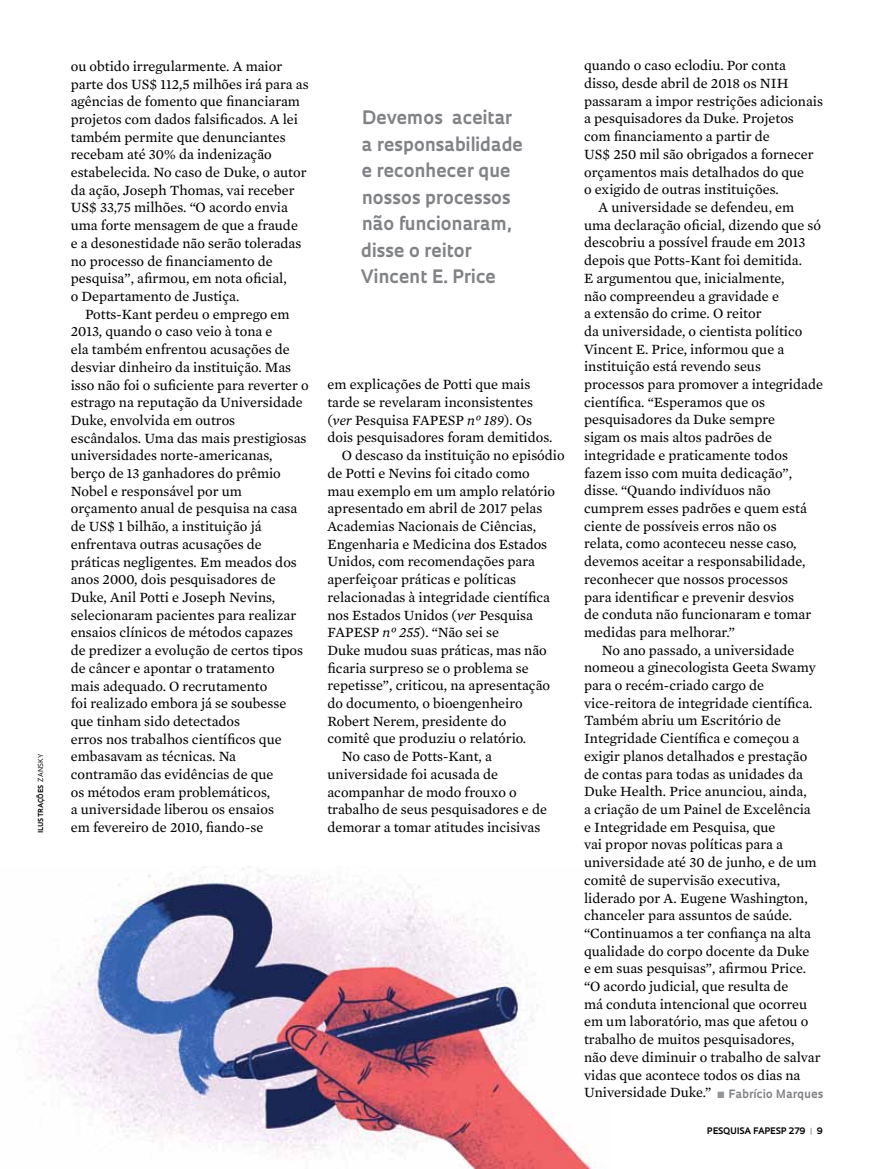
<style>
.page{position:relative;width:885px;height:1169px;background:#fff}
.page>*{position:absolute;margin:0;border:0;box-sizing:border-box;transform-origin:0 0}
.t1{font:700 18px/26.5px "Oculum";color:#808285}
.t2{font:14.4px/17.7px "Mercury Text G2";color:#000}
.t3{font:700 8.7px "Oculum";letter-spacing:.005em;color:#000}
.t4{font:700 6.75px "Oculum";letter-spacing:.01em;color:#000}
.s1{font-weight:400}
.s2{font-style:italic}
.s3{color:#939598}
.s4{font-family:"Oculum";font-weight:700;font-size:11.25px;color:#808285}
</style>
<div class="page">
<img style="left:34px;top:866px;width:558px;height:302px">
<p class="t4" style="left:36px;top:832px;width:80px;rotate:-90deg">ilustrações <span class="s1">zansky</span></p>
<p class="t2" style="left:71px;top:56px;width:239px">ou obtido irregularmente. A maior parte dos US$ 112,5 milhões irá para as agências de fomento que financiaram projetos com dados falsificados. A lei também permite que denunciantes recebam até 30% da indenização estabelecida. No caso de Duke, o autor da ação, Joseph Thomas, vai receber US$ 33,75 milhões. “O acordo envia uma forte mensagem de que a fraude<br>e a desonestidade não serão toleradas no processo de financiamento de pesquisa”, afirmou, em nota oficial,<br>o Departamento de Justiça.</p>
<p class="t2" style="left:71px;top:304px;width:239px;text-indent:14px">Potts-Kant perdeu o emprego em 2013, quando o caso veio à tona e<br>ela também enfrentou acusações de desviar dinheiro da instituição. Mas isso não foi o suficiente para reverter o estrago na reputação da Universidade Duke, envolvida em outros escândalos. Uma das mais prestigiosas universidades norte-americanas, berço de 13 ganhadores do prêmio Nobel e responsável por um orçamento anual de pesquisa na casa de US$ 1 bilhão, a instituição já enfrentava outras acusações de práticas negligentes. Em meados dos anos 2000, dois pesquisadores de Duke, Anil Potti e Joseph Nevins, selecionaram pacientes para realizar ensaios clínicos de métodos capazes de predizer a evolução de certos tipos de câncer e apontar o tratamento<br>mais adequado. O recrutamento<br>foi realizado embora já se soubesse que tinham sido detectados<br>erros nos trabalhos científicos que embasavam as técnicas. Na<br>contramão das evidências de que<br>os métodos eram problemáticos,<br>a universidade liberou os ensaios<br>em fevereiro de 2010, fiando-se</p>
<p class="t1" style="left:361px;top:103px;width:164px">Devemos aceitar a responsabilidade e reconhecer que nossos processos não funcionaram, disse o reitor<br>Vincent E. Price</p>
<p class="t2" style="left:327px;top:375px;width:204px">em explicações de Potti que mais</p>
<p class="t2" style="left:327px;top:393px;width:207px">tarde se revelaram inconsistentes</p>
<p class="t2" style="left:327px;top:410px;width:206px">(<span class="s2">ver</span> Pesquisa FAPESP <span class="s2">nº 189</span>). Os</p>
<p class="t2" style="left:327px;top:428px;width:227px">dois pesquisadores foram demitidos.</p>
<p class="t2" style="left:342px;top:446px;width:224px">O descaso da instituição no episódio</p>
<p class="t2" style="left:327px;top:463px;width:204px">de Potti e Nevins foi citado como</p>
<p class="t2" style="left:327px;top:481px;width:229px">mau exemplo em um amplo relatório</p>
<p class="t2" style="left:327px;top:499px;width:216px">apresentado em abril de 2017 pelas</p>
<p class="t2" style="left:327px;top:516px;width:210px">Academias Nacionais de Ciências,</p>
<p class="t2" style="left:327px;top:534px;width:221px">Engenharia e Medicina dos Estados</p>
<p class="t2" style="left:327px;top:552px;width:209px">Unidos, com recomendações para</p>
<p class="t2" style="left:327px;top:569px;width:190px">aperfeiçoar práticas e políticas</p>
<p class="t2" style="left:327px;top:587px;width:224px">relacionadas à integridade científica</p>
<p class="t2" style="left:327px;top:605px;width:207px">nos Estados Unidos (<span class="s2">ver</span> Pesquisa</p>
<p class="t2" style="left:327px;top:623px;width:173px">FAPESP <span class="s2">nº 255</span>). “Não sei se</p>
<p class="t2" style="left:327px;top:640px;width:221px">Duke mudou suas práticas, mas não</p>
<p class="t2" style="left:327px;top:658px;width:203px">ficaria surpreso se o problema se</p>
<p class="t2" style="left:327px;top:676px;width:224px">repetisse”, criticou, na apresentação</p>
<p class="t2" style="left:327px;top:693px;width:197px">do documento, o bioengenheiro</p>
<p class="t2" style="left:327px;top:711px;width:180px">Robert Nerem, presidente do</p>
<p class="t2" style="left:327px;top:729px;width:200px">comitê que produziu o relatório.</p>
<p class="t2" style="left:342px;top:746px;width:152px">No caso de Potts-Kant, a</p>
<p class="t2" style="left:327px;top:764px;width:172px">universidade foi acusada de</p>
<p class="t2" style="left:327px;top:782px;width:191px">acompanhar de modo frouxo o</p>
<p class="t2" style="left:327px;top:800px;width:221px">trabalho de seus pesquisadores e de</p>
<p class="t2" style="left:327px;top:817px;width:214px">demorar a tomar atitudes incisivas</p>
<p class="t2" style="left:584px;top:56px;width:203px">quando o caso eclodiu. Por conta</p>
<p class="t2" style="left:584px;top:74px;width:206px">disso, desde abril de 2018 os NIH</p>
<p class="t2" style="left:584px;top:91px;width:240px">passaram a impor restrições adicionais</p>
<p class="t2" style="left:584px;top:109px;width:211px">a pesquisadores da Duke. Projetos</p>
<p class="t2" style="left:584px;top:127px;width:187px">com financiamento a partir de</p>
<p class="t2" style="left:584px;top:144px;width:231px">US$ 250 mil são obrigados a fornecer</p>
<p class="t2" style="left:584px;top:162px;width:222px">orçamentos mais detalhados do que</p>
<p class="t2" style="left:584px;top:180px;width:196px">o exigido de outras instituições.</p>
<p class="t2" style="left:599px;top:198px;width:197px">A universidade se defendeu, em</p>
<p class="t2" style="left:584px;top:215px;width:238px">uma declaração oficial, dizendo que só</p>
<p class="t2" style="left:584px;top:233px;width:223px">descobriu a possível fraude em 2013</p>
<p class="t2" style="left:584px;top:251px;width:219px">depois que Potts-Kant foi demitida.</p>
<p class="t2" style="left:584px;top:268px;width:202px">E argumentou que, inicialmente,</p>
<p class="t2" style="left:584px;top:286px;width:196px">não compreendeu a gravidade e</p>
<p class="t2" style="left:584px;top:304px;width:179px">a extensão do crime. O reitor</p>
<p class="t2" style="left:584px;top:321px;width:220px">da universidade, o cientista político</p>
<p class="t2" style="left:584px;top:339px;width:202px">Vincent E. Price, informou que a</p>
<p class="t2" style="left:584px;top:357px;width:178px">instituição está revendo seus</p>
<p class="t2" style="left:584px;top:375px;width:240px">processos para promover a integridade</p>
<p class="t2" style="left:584px;top:392px;width:182px">científica. “Esperamos que os</p>
<p class="t2" style="left:584px;top:410px;width:193px">pesquisadores da Duke sempre</p>
<p class="t2" style="left:584px;top:428px;width:190px">sigam os mais altos padrões de</p>
<p class="t2" style="left:584px;top:445px;width:206px">integridade e praticamente todos</p>
<p class="t2" style="left:584px;top:463px;width:210px">fazem isso com muita dedicação”,</p>
<p class="t2" style="left:584px;top:481px;width:188px">disse. “Quando indivíduos não</p>
<p class="t2" style="left:584px;top:498px;width:224px">cumprem esses padrões e quem está</p>
<p class="t2" style="left:584px;top:516px;width:194px">ciente de possíveis erros não os</p>
<p class="t2" style="left:584px;top:534px;width:214px">relata, como aconteceu nesse caso,</p>
<p class="t2" style="left:584px;top:551px;width:223px">devemos aceitar a responsabilidade,</p>
<p class="t2" style="left:584px;top:569px;width:205px">reconhecer que nossos processos</p>
<p class="t2" style="left:584px;top:587px;width:211px">para identificar e prevenir desvios</p>
<p class="t2" style="left:584px;top:605px;width:229px">de conduta não funcionaram e tomar</p>
<p class="t2" style="left:584px;top:622px;width:152px">medidas para melhorar.”</p>
<p class="t2" style="left:602px;top:640px;width:194px">No ano passado, a universidade</p>
<p class="t2" style="left:584px;top:658px;width:233px">nomeou a ginecologista Geeta Swamy</p>
<p class="t2" style="left:584px;top:675px;width:182px">para o recém-criado cargo de</p>
<p class="t2" style="left:584px;top:693px;width:230px">vice-reitora de integridade científica.</p>
<p class="t2" style="left:584px;top:711px;width:198px">Também abriu um Escritório de</p>
<p class="t2" style="left:584px;top:728px;width:217px">Integridade Científica e começou a</p>
<p class="t2" style="left:584px;top:746px;width:225px">exigir planos detalhados e prestação</p>
<p class="t2" style="left:584px;top:764px;width:220px">de contas para todas as unidades da</p>
<p class="t2" style="left:584px;top:782px;width:224px">Duke Health. Price anunciou, ainda,</p>
<p class="t2" style="left:584px;top:799px;width:228px">a criação de um Painel de Excelência</p>
<p class="t2" style="left:584px;top:817px;width:193px">e Integridade em Pesquisa, que</p>
<p class="t2" style="left:584px;top:835px;width:200px">vai propor novas políticas para a</p>
<p class="t2" style="left:584px;top:852px;width:234px">universidade até 30 de junho, e de um</p>
<p class="t2" style="left:584px;top:870px;width:197px">comitê de supervisão executiva,</p>
<p class="t2" style="left:584px;top:888px;width:225px">liderado por A. Eugene Washington,</p>
<p class="t2" style="left:584px;top:905px;width:210px">chanceler para assuntos de saúde.</p>
<p class="t2" style="left:584px;top:923px;width:228px">“Continuamos a ter confiança na alta</p>
<p class="t2" style="left:584px;top:941px;width:227px">qualidade do corpo docente da Duke</p>
<p class="t2" style="left:584px;top:959px;width:224px">e em suas pesquisas”, afirmou Price.</p>
<p class="t2" style="left:584px;top:976px;width:206px">“O acordo judicial, que resulta de</p>
<p class="t2" style="left:584px;top:994px;width:225px">má conduta intencional que ocorreu</p>
<p class="t2" style="left:584px;top:1012px;width:226px">em um laboratório, mas que afetou o</p>
<p class="t2" style="left:584px;top:1029px;width:212px">trabalho de muitos pesquisadores,</p>
<p class="t2" style="left:584px;top:1047px;width:238px">não deve diminuir o trabalho de salvar</p>
<p class="t2" style="left:584px;top:1065px;width:218px">vidas que acontece todos os dias na</p>
<p class="t2" style="left:584px;top:1082px;width:240px">Universidade Duke.” <span class="s3">■</span> <span class="s4">Fabrício Marques</span></p>
<p class="t3" style="left:707px;top:1124px;width:118px">PESQUISA FAPESP 279 <span class="s3">|</span> 9</p>
</div>
